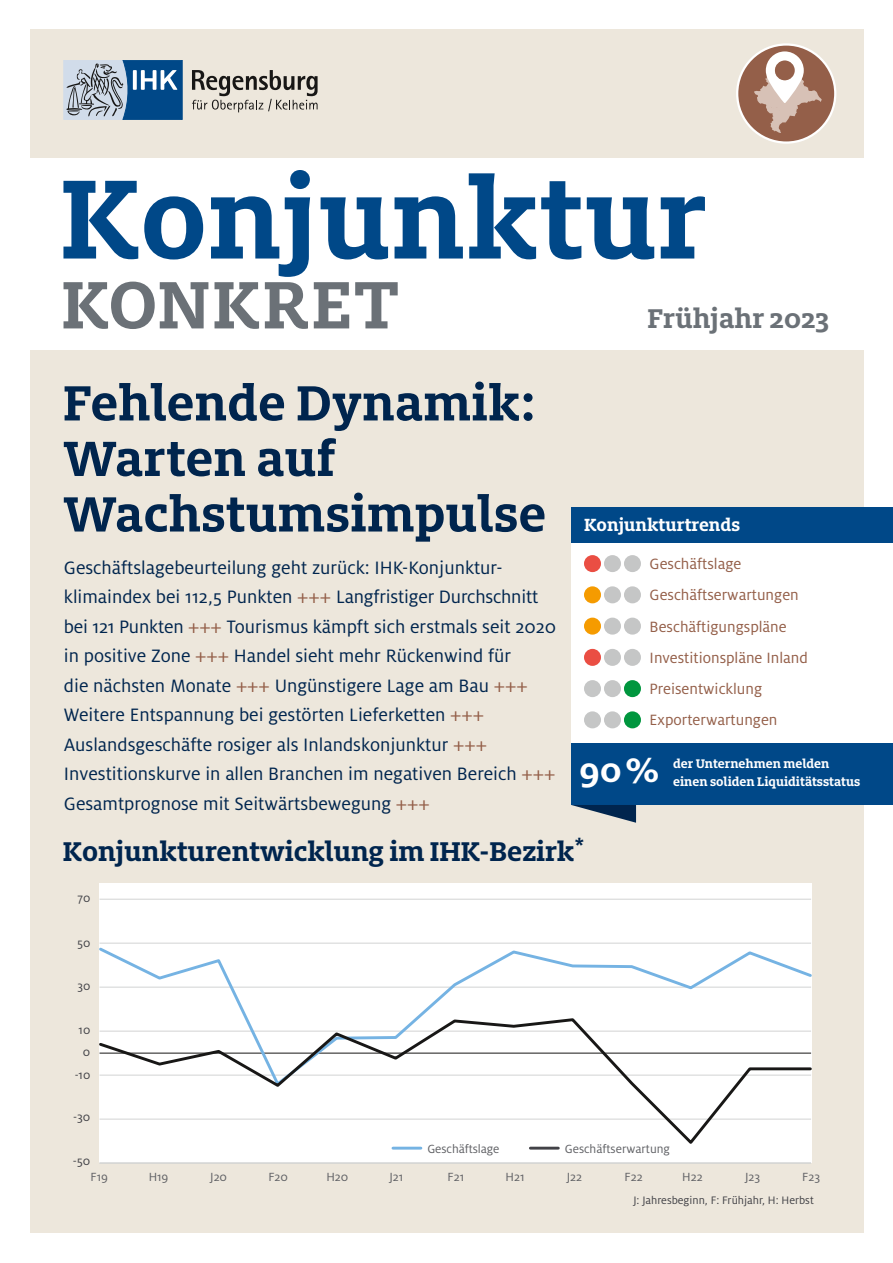
<style>
.page{position:relative;width:893px;height:1263px;background:#fff}
.page>*{position:absolute;margin:0;border:0;box-sizing:border-box;transform-origin:0 0}
.t1{font:700 74.1px "Milo Slab Pro";letter-spacing:.03em;color:#6b7177}
.t2{font:700 54.75px/55.5px "Milo Slab Pro";letter-spacing:.005em;color:#00254e}
.t3{font:700 37.65px "Milo Slab Pro";color:#fff}
.t4{font:700 30px "Milo Slab Pro";color:#00254e}
.t5{font:700 30px "Milo Slab Pro";color:#6b7177}
.t6{font:19.8px/29.5px "Milo Pro";color:#00254e}
.t7{font:700 19.5px "Milo Slab Pro";color:#fff}
.t8{font:16.5px/31.2px "Milo Pro";color:#945f49}
.t9{font:700 13.8px/17.7px "Milo Slab Pro";color:#fff}
.t10{font:13.05px "Milo Pro";color:#606165}
.t11{font:13.05px "Milo Pro";color:#424247}
.t12{font:12px "Milo Pro";color:#424247}
.s1{color:#945f49}
</style>
<div class="page">
<div style="left:30px;top:30px;width:833px;height:1203px;background:#ede7dc"></div>
<div style="left:0;top:159px;width:893px;height:191px;background:#fff"></div>
<svg style="left:64px;top:60px;width:118px;height:59px;background:#6a8cad"></svg>
<svg style="left:192px;top:70px;width:126px;height:42px"></svg>
<svg style="left:63px;top:170px;width:642px;height:107px"></svg>
<div style="left:100px;top:883px;width:712px;height:280px;background:#fff"></div>
<svg style="left:737px;top:44px;width:98px;height:99px;background:#a0715e"></svg>
<div style="left:736px;top:43px;width:100px;height:101px;border:2px solid #fff;border-radius:50%"></div>
<svg style="left:754px;top:51px;width:68px;height:82px;background:#bb9a8b"></svg>
<div style="left:775px;top:61px;width:20px;height:19px;background:#945f49;border-radius:50%"></div>
<hr style="left:100px;top:1163px;width:711px;height:1px;background:#d2d3d3">
<hr style="left:100px;top:943px;width:711px;height:1px;background:#d2d3d3">
<hr style="left:100px;top:899px;width:711px;height:1px;background:#d2d3d3">
<svg style="left:99px;top:945px;width:713px;height:72px"></svg>
<svg style="left:99px;top:1017px;width:713px;height:130px"></svg>
<hr style="left:99px;top:1162px;width:712px;height:1px;background:#d2d3d3">
<hr style="left:393px;top:1147px;width:28px;height:2px;background:#75b3e3">
<hr style="left:530px;top:1147px;width:28px;height:2px;background:#424247">
<div style="left:571px;top:743px;width:322px;height:61px;background:#004888"></div>
<div style="left:571px;top:539px;width:322px;height:203px;background:#fff"></div>
<div style="left:584px;top:555px;width:17px;height:17px;background:#ea4e43;border-radius:50%"></div>
<div style="left:604px;top:555px;width:17px;height:17px;background:#c5c6c6;border-radius:50%"></div>
<div style="left:624px;top:555px;width:17px;height:17px;background:#c5c6c6;border-radius:50%"></div>
<div style="left:584px;top:586px;width:17px;height:17px;background:#f59b00;border-radius:50%"></div>
<div style="left:604px;top:586px;width:17px;height:17px;background:#c5c6c6;border-radius:50%"></div>
<div style="left:624px;top:586px;width:17px;height:17px;background:#c5c6c6;border-radius:50%"></div>
<div style="left:584px;top:618px;width:17px;height:17px;background:#f59b00;border-radius:50%"></div>
<div style="left:604px;top:618px;width:17px;height:17px;background:#c5c6c6;border-radius:50%"></div>
<div style="left:624px;top:618px;width:17px;height:17px;background:#c5c6c6;border-radius:50%"></div>
<div style="left:584px;top:649px;width:17px;height:17px;background:#ea4e43;border-radius:50%"></div>
<div style="left:604px;top:649px;width:17px;height:17px;background:#c5c6c6;border-radius:50%"></div>
<div style="left:624px;top:649px;width:17px;height:17px;background:#c5c6c6;border-radius:50%"></div>
<div style="left:584px;top:680px;width:17px;height:17px;background:#c5c6c6;border-radius:50%"></div>
<div style="left:604px;top:680px;width:17px;height:17px;background:#c5c6c6;border-radius:50%"></div>
<div style="left:624px;top:680px;width:17px;height:17px;background:#00963e;border-radius:50%"></div>
<div style="left:584px;top:711px;width:17px;height:17px;background:#c5c6c6;border-radius:50%"></div>
<div style="left:604px;top:711px;width:17px;height:17px;background:#c5c6c6;border-radius:50%"></div>
<div style="left:624px;top:711px;width:17px;height:17px;background:#00963e;border-radius:50%"></div>
<div style="left:571px;top:507px;width:322px;height:36px;background:#004888"></div>
<svg style="left:571px;top:805px;width:65px;height:18px"></svg>
<h1 class="t1" style="left:61px;top:257px;width:339px">KONKRET</h1>
<h2 class="t2" style="left:63px;top:373px;width:485px">Fehlende Dynamik:<br>Warten auf<br>Wachstumsimpulse</h2>
<p class="t6" style="left:64px;top:553px;width:494px">Geschäftslagebeurteilung geht zurück: IHK-Konjunktur&shy;klimaindex bei 112,5 Punkten <span class="s1">+++</span> Langfristiger Durchschnitt bei 121 Punkten <span class="s1">+++</span> Tourismus kämpft sich erstmals seit 2020 in positive Zone <span class="s1">+++</span> Handel sieht mehr Rückenwind für<br>die nächsten Monate <span class="s1">+++</span> Ungünstigere Lage am Bau <span class="s1">+++ </span>Weitere Entspannung bei gestörten Lieferketten <span class="s1">+++ </span>Auslandsgeschäfte rosiger als Inlandskonjunktur <span class="s1">+++ </span>Investitionskurve in allen Branchen im negativen Bereich <span class="s1">+++ </span>Gesamtprognose mit Seitwärtsbewegung <span class="s1">+++</span></p>
<h3 class="t5" style="left:647px;top:300px;width:183px">Frühjahr 2023</h3>
<p class="t7" style="left:584px;top:513px;width:157px">Konjunkturtrends</p>
<p class="t8" style="left:650px;top:548px;width:160px">Geschäftslage<br>Geschäftserwartungen<br>Beschäftigungspläne<br>Investitionspläne Inland<br>Preisentwicklung<br>Exporterwartungen</p>
<h3 class="t3" style="left:579px;top:745px;width:82px">90%</h3>
<p class="t9" style="left:673px;top:754px;width:189px">der Unternehmen melden einen soliden Liquiditätsstatus</p>
<h3 class="t4" style="left:63px;top:832px;width:523px">Konjunkturentwicklung im IHK-Bezirk<sup>*</sup></h3>
<p class="t11" style="left:77px;top:891px;width:14px">70</p>
<p class="t11" style="left:77px;top:935px;width:15px">50</p>
<p class="t11" style="left:77px;top:978px;width:14px">30</p>
<p class="t11" style="left:79px;top:1023px;width:13px">10</p>
<p class="t11" style="left:75px;top:1068px;width:17px">-10</p>
<p class="t11" style="left:83px;top:1045px;width:9px">0</p>
<p class="t11" style="left:73px;top:1110px;width:19px">-30</p>
<p class="t11" style="left:73px;top:1154px;width:19px">-50</p>
<p class="t10" style="left:427px;top:1141px;width:74px">Geschäftslage</p>
<p class="t10" style="left:565px;top:1141px;width:107px">Geschäftserwartung</p>
<p class="t10" style="left:90px;top:1170px;width:19px">F19</p>
<p class="t10" style="left:149px;top:1170px;width:21px">H19</p>
<p class="t10" style="left:210px;top:1170px;width:19px">J20</p>
<p class="t10" style="left:268px;top:1170px;width:21px">F20</p>
<p class="t10" style="left:326px;top:1170px;width:24px">H20</p>
<p class="t10" style="left:389px;top:1170px;width:15px">J21</p>
<p class="t10" style="left:448px;top:1170px;width:18px">F21</p>
<p class="t10" style="left:505px;top:1170px;width:20px">H21</p>
<p class="t10" style="left:567px;top:1170px;width:17px">J22</p>
<p class="t10" style="left:625px;top:1170px;width:20px">F22</p>
<p class="t10" style="left:682px;top:1170px;width:22px">H22</p>
<p class="t10" style="left:745px;top:1170px;width:17px">J23</p>
<p class="t10" style="left:802px;top:1170px;width:19px">F23</p>
<p class="t12" style="left:633px;top:1194px;width:182px">J: Jahresbeginn, F: Frühjahr, H: Herbst</p>
</div>
